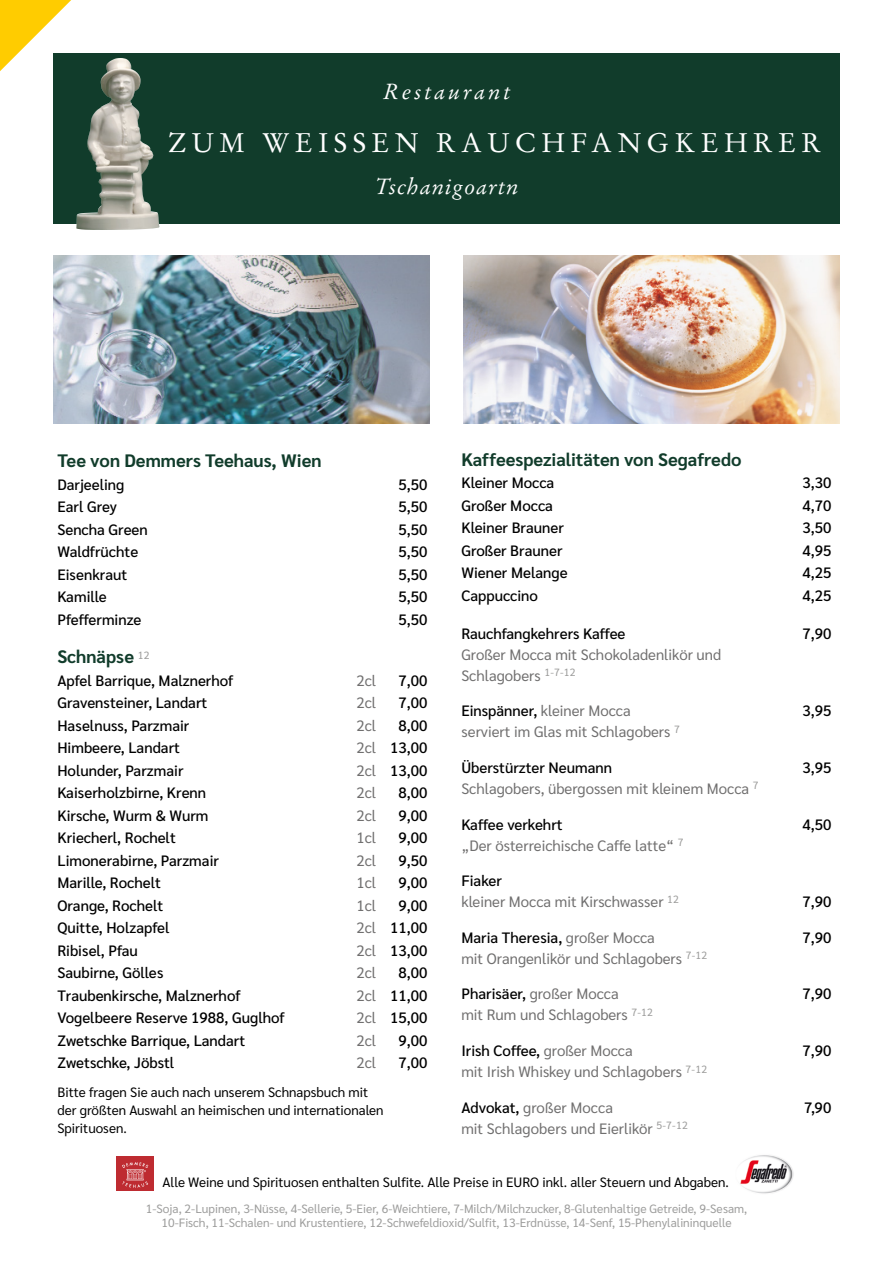
<style>
.page{position:relative;width:893px;height:1263px;background:#fff}
.page>*{position:absolute;margin:0;border:0;box-sizing:border-box;transform-origin:0 0}
.t1{font:26.85px "Stempel Garamond CE";letter-spacing:.2em;color:#fff}
.t2{font:italic 21.9px "Stempel Garamond CE";letter-spacing:.05em;color:#fff}
.t3{font:italic 21.9px "Stempel Garamond CE";letter-spacing:.13em;color:#fff}
.t4{font:700 18px "Sarabun";color:#113c2b}
.Preise_SCHNAPS{font:500 15px "Sarabun";color:#000}
.Preise_Kaffee{font:15px/21px "Sarabun";color:#706f6f}
.Preise_Kaffee-2{font:500 15px "Sarabun";color:#000}
.Preise_SCHNAPS-2{font:15px "Sarabun";color:#706f6f}
.Preise{font:13.5px/18px "Sarabun";color:#000}
.t5{font:12px/14.4px "Sarabun";color:#9d9d9c;text-align:center}
.s1{font-weight:400;color:#706f6f}
.s2{font-weight:500;color:#000}
</style>
<div class="page">
<svg style="left:0;top:0;width:71px;height:84px"></svg>
<div style="left:54px;top:53px;width:786px;height:171px;background:#113c2b"></div>
<img style="left:87px;top:58px;width:32px;height:140px">
<img style="left:54px;top:256px;width:375px;height:167px">
<img style="left:463px;top:256px;width:376px;height:167px">
<img style="left:740px;top:1155px;width:54px;height:39px">
<div style="left:116px;top:1156px;width:38px;height:34px;background:#be2b31"></div>
<svg style="left:122px;top:1162px;width:26px;height:26px"></svg>
<h2 class="t3" style="left:383px;top:78px;width:129px">Restaurant</h2>
<h1 class="t1" style="left:169px;top:126px;width:654px">ZUM WEISSEN RAUCHFANGKEHRER</h1>
<h2 class="t2" style="left:375px;top:173px;width:145px">Tschanigoartn</h2>
<h1 class="t4" style="left:57px;top:450px;width:266px">Tee von Demmers Teehaus, Wien</h1>
<h1 class="Preise_SCHNAPS" style="left:57px;top:476px;width:69px">Darjeeling</h1>
<h1 class="Preise_SCHNAPS" style="left:398px;top:476px;width:30px">5,50</h1>
<p class="Preise_Kaffee-2" style="left:57px;top:498px;width:61px">Earl Grey</p>
<p class="Preise_Kaffee-2" style="left:398px;top:498px;width:30px">5,50</p>
<p class="Preise_Kaffee-2" style="left:57px;top:521px;width:92px">Sencha Green</p>
<p class="Preise_Kaffee-2" style="left:398px;top:521px;width:30px">5,50</p>
<p class="Preise_Kaffee-2" style="left:57px;top:543px;width:82px">Waldfrüchte</p>
<p class="Preise_Kaffee-2" style="left:398px;top:543px;width:30px">5,50</p>
<p class="Preise_Kaffee-2" style="left:57px;top:566px;width:72px">Eisenkraut</p>
<p class="Preise_Kaffee-2" style="left:398px;top:566px;width:30px">5,50</p>
<p class="Preise_Kaffee-2" style="left:57px;top:588px;width:51px">Kamille</p>
<p class="Preise_Kaffee-2" style="left:398px;top:588px;width:30px">5,50</p>
<p class="Preise_Kaffee-2" style="left:57px;top:611px;width:86px">Pfefferminze</p>
<p class="Preise_Kaffee-2" style="left:398px;top:611px;width:30px">5,50</p>
<h1 class="t4" style="left:57px;top:646px;width:94px">Schnäpse <sup>12</sup></h1>
<p class="Preise_SCHNAPS" style="left:57px;top:672px;width:178px">Apfel Barrique, Malznerhof</p>
<p class="Preise_SCHNAPS-2" style="left:357px;top:672px;width:21px">2cl</p>
<p class="Preise_SCHNAPS" style="left:398px;top:672px;width:30px">7,00</p>
<p class="Preise_SCHNAPS" style="left:57px;top:694px;width:151px">Gravensteiner, Landart</p>
<p class="Preise_SCHNAPS-2" style="left:357px;top:694px;width:21px">2cl</p>
<p class="Preise_SCHNAPS" style="left:398px;top:694px;width:30px">7,00</p>
<p class="Preise_SCHNAPS" style="left:57px;top:717px;width:134px">Haselnuss, Parzmair</p>
<p class="Preise_SCHNAPS-2" style="left:357px;top:717px;width:21px">2cl</p>
<p class="Preise_SCHNAPS" style="left:398px;top:717px;width:30px">8,00</p>
<p class="Preise_SCHNAPS" style="left:57px;top:739px;width:124px">Himbeere, Landart</p>
<p class="Preise_SCHNAPS" style="left:357px;top:739px;width:72px"><span class="s1">2cl</span> 13,00</p>
<p class="Preise_SCHNAPS" style="left:57px;top:762px;width:128px">Holunder, Parzmair</p>
<p class="Preise_SCHNAPS" style="left:357px;top:762px;width:72px"><span class="s1">2cl</span> 13,00</p>
<p class="Preise_SCHNAPS" style="left:57px;top:784px;width:150px">Kaiserholzbirne, Krenn</p>
<p class="Preise_SCHNAPS-2" style="left:357px;top:784px;width:21px">2cl</p>
<p class="Preise_SCHNAPS" style="left:398px;top:784px;width:30px">8,00</p>
<p class="Preise_SCHNAPS" style="left:57px;top:807px;width:153px">Kirsche, Wurm &amp; Wurm</p>
<p class="Preise_SCHNAPS-2" style="left:357px;top:807px;width:21px">2cl</p>
<p class="Preise_SCHNAPS" style="left:398px;top:807px;width:30px">9,00</p>
<p class="Preise_SCHNAPS" style="left:57px;top:829px;width:120px">Kriecherl, Rochelt</p>
<p class="Preise_SCHNAPS-2" style="left:357px;top:829px;width:21px">1cl</p>
<p class="Preise_SCHNAPS" style="left:398px;top:829px;width:30px">9,00</p>
<p class="Preise_SCHNAPS" style="left:57px;top:852px;width:163px">Limonerabirne, Parzmair</p>
<p class="Preise_SCHNAPS-2" style="left:357px;top:852px;width:21px">2cl</p>
<p class="Preise_SCHNAPS" style="left:398px;top:852px;width:30px">9,50</p>
<p class="Preise_SCHNAPS" style="left:57px;top:874px;width:105px">Marille, Rochelt</p>
<p class="Preise_SCHNAPS-2" style="left:357px;top:874px;width:21px">1cl</p>
<p class="Preise_SCHNAPS" style="left:398px;top:874px;width:30px">9,00</p>
<p class="Preise_SCHNAPS" style="left:57px;top:897px;width:107px">Orange, Rochelt</p>
<p class="Preise_SCHNAPS-2" style="left:357px;top:897px;width:21px">1cl</p>
<p class="Preise_SCHNAPS" style="left:398px;top:897px;width:30px">9,00</p>
<p class="Preise_SCHNAPS" style="left:57px;top:919px;width:114px">Quitte, Holzapfel</p>
<p class="Preise_SCHNAPS" style="left:357px;top:919px;width:72px"><span class="s1">2cl</span> 11,00</p>
<p class="Preise_SCHNAPS" style="left:57px;top:942px;width:82px">Ribisel, Pfau</p>
<p class="Preise_SCHNAPS" style="left:357px;top:942px;width:72px"><span class="s1">2cl</span> 13,00</p>
<p class="Preise_SCHNAPS" style="left:57px;top:964px;width:107px">Saubirne, Gölles</p>
<p class="Preise_SCHNAPS-2" style="left:357px;top:964px;width:21px">2cl</p>
<p class="Preise_SCHNAPS" style="left:398px;top:964px;width:30px">8,00</p>
<p class="Preise_SCHNAPS" style="left:57px;top:987px;width:185px">Traubenkirsche, Malznerhof</p>
<p class="Preise_SCHNAPS" style="left:357px;top:987px;width:72px"><span class="s1">2cl</span> 11,00</p>
<p class="Preise_SCHNAPS" style="left:57px;top:1009px;width:229px">Vogelbeere Reserve 1988, Guglhof</p>
<p class="Preise_SCHNAPS" style="left:357px;top:1009px;width:72px"><span class="s1">2cl</span> 15,00</p>
<p class="Preise_SCHNAPS" style="left:57px;top:1032px;width:189px">Zwetschke Barrique, Landart</p>
<p class="Preise_SCHNAPS-2" style="left:357px;top:1032px;width:21px">2cl</p>
<p class="Preise_SCHNAPS" style="left:398px;top:1032px;width:30px">9,00</p>
<p class="Preise_SCHNAPS" style="left:57px;top:1054px;width:118px">Zwetschke, Jöbstl</p>
<p class="Preise_SCHNAPS-2" style="left:357px;top:1054px;width:21px">2cl</p>
<p class="Preise_SCHNAPS" style="left:398px;top:1054px;width:30px">7,00</p>
<p class="Preise" style="left:57px;top:1083px;width:328px">Bitte fragen Sie auch nach unserem Schnapsbuch mit der größten Auswahl an heimischen und internationalen</p>
<p class="Preise" style="left:57px;top:1119px;width:71px">Spirituosen.</p>
<h1 class="t4" style="left:461px;top:449px;width:282px">Kaffeespezialitäten von Segafredo</h1>
<p class="Preise_Kaffee-2" style="left:461px;top:474px;width:94px">Kleiner Mocca</p>
<p class="Preise_Kaffee-2" style="left:802px;top:474px;width:30px">3,30</p>
<p class="Preise_Kaffee-2" style="left:461px;top:497px;width:93px">Großer Mocca</p>
<p class="Preise_Kaffee-2" style="left:802px;top:497px;width:30px">4,70</p>
<p class="Preise_Kaffee-2" style="left:461px;top:519px;width:104px">Kleiner Brauner</p>
<p class="Preise_Kaffee-2" style="left:802px;top:519px;width:30px">3,50</p>
<p class="Preise_Kaffee-2" style="left:461px;top:542px;width:103px">Großer Brauner</p>
<p class="Preise_Kaffee-2" style="left:802px;top:542px;width:30px">4,95</p>
<p class="Preise_Kaffee-2" style="left:461px;top:564px;width:108px">Wiener Melange</p>
<p class="Preise_Kaffee-2" style="left:802px;top:564px;width:30px">4,25</p>
<p class="Preise_Kaffee-2" style="left:461px;top:587px;width:78px">Cappuccino</p>
<p class="Preise_Kaffee-2" style="left:802px;top:587px;width:30px">4,25</p>
<p class="Preise_Kaffee-2" style="left:461px;top:625px;width:166px">Rauchfangkehrers Kaffee</p>
<p class="Preise_Kaffee-2" style="left:802px;top:625px;width:30px">7,90</p>
<p class="Preise_Kaffee" style="left:461px;top:644px;width:261px">Großer Mocca mit Schokoladenlikör und<br>Schlagobers <sup>1-7-12</sup></p>
<p class="Preise_Kaffee" style="left:461px;top:701px;width:171px"><span class="s2">Einspänner,</span> kleiner Mocca</p>
<p class="Preise_Kaffee-2" style="left:802px;top:702px;width:30px">3,95</p>
<p class="Preise_Kaffee" style="left:461px;top:722px;width:220px">serviert im Glas mit Schlagobers <sup>7</sup></p>
<p class="Preise_Kaffee-2" style="left:461px;top:759px;width:152px">Überstürzter Neumann</p>
<p class="Preise_Kaffee-2" style="left:802px;top:759px;width:30px">3,95</p>
<p class="Preise_Kaffee" style="left:461px;top:778px;width:299px">Schlagobers, übergossen mit kleinem Mocca <sup>7</sup></p>
<p class="Preise_Kaffee-2" style="left:461px;top:815px;width:103px">Kaffee verkehrt</p>
<p class="Preise_Kaffee-2" style="left:802px;top:815px;width:30px">4,50</p>
<p class="Preise_Kaffee" style="left:461px;top:835px;width:224px">„Der österreichische Caffe latte“ <sup>7</sup></p>
<p class="Preise_Kaffee-2" style="left:461px;top:872px;width:42px">Fiaker</p>
<p class="Preise_Kaffee" style="left:461px;top:891px;width:219px">kleiner Mocca mit Kirschwasser <sup>12</sup></p>
<p class="Preise_Kaffee-2" style="left:802px;top:893px;width:30px">7,90</p>
<p class="Preise_Kaffee-2" style="left:461px;top:929px;width:195px">Maria Theresia, <span class="s1">großer Mocca</span></p>
<p class="Preise_Kaffee-2" style="left:802px;top:929px;width:30px">7,90</p>
<p class="Preise_Kaffee" style="left:461px;top:948px;width:247px">mit Orangenlikör und Schlagobers <sup>7-12</sup></p>
<p class="Preise_Kaffee" style="left:461px;top:984px;width:159px"><span class="s2">Pharisäer,</span> großer Mocca</p>
<p class="Preise_Kaffee-2" style="left:802px;top:985px;width:30px">7,90</p>
<p class="Preise_Kaffee" style="left:461px;top:1005px;width:193px">mit Rum und Schlagobers <sup>7-12</sup></p>
<p class="Preise_Kaffee-2" style="left:461px;top:1042px;width:173px">Irish Coffee, <span class="s1">großer Mocca</span></p>
<p class="Preise_Kaffee-2" style="left:802px;top:1042px;width:30px">7,90</p>
<p class="Preise_Kaffee" style="left:461px;top:1061px;width:247px">mit Irish Whiskey und Schlagobers <sup>7-12</sup></p>
<p class="Preise_Kaffee" style="left:461px;top:1097px;width:153px"><span class="s2">Advokat,</span> großer Mocca</p>
<p class="Preise_Kaffee-2" style="left:804px;top:1099px;width:29px">7,90</p>
<p class="Preise_Kaffee" style="left:461px;top:1118px;width:228px">mit Schlagobers und Eierlikör <sup>5-7-12</sup></p>
<p class="Preise" style="left:163px;top:1173px;width:568px">Alle Weine und Spirituosen enthalten Sulfite. Alle Preise in EURO inkl. aller Steuern und Abgaben.</p>
<p class="t5" style="left:146px;top:1201px;width:603px">1-Soja, 2-Lupinen, 3-Nüsse, 4-Sellerie, 5-Eier, 6-Weichtiere, 7-Milch/Milchzucker, 8-Glutenhaltige Getreide, 9-Sesam,<br>10-Fisch, 11-Schalen- und Krustentiere, 12-Schwefeldioxid/Sulfit, 13-Erdnüsse, 14-Senf, 15-Phenylalininquelle</p>
</div>
